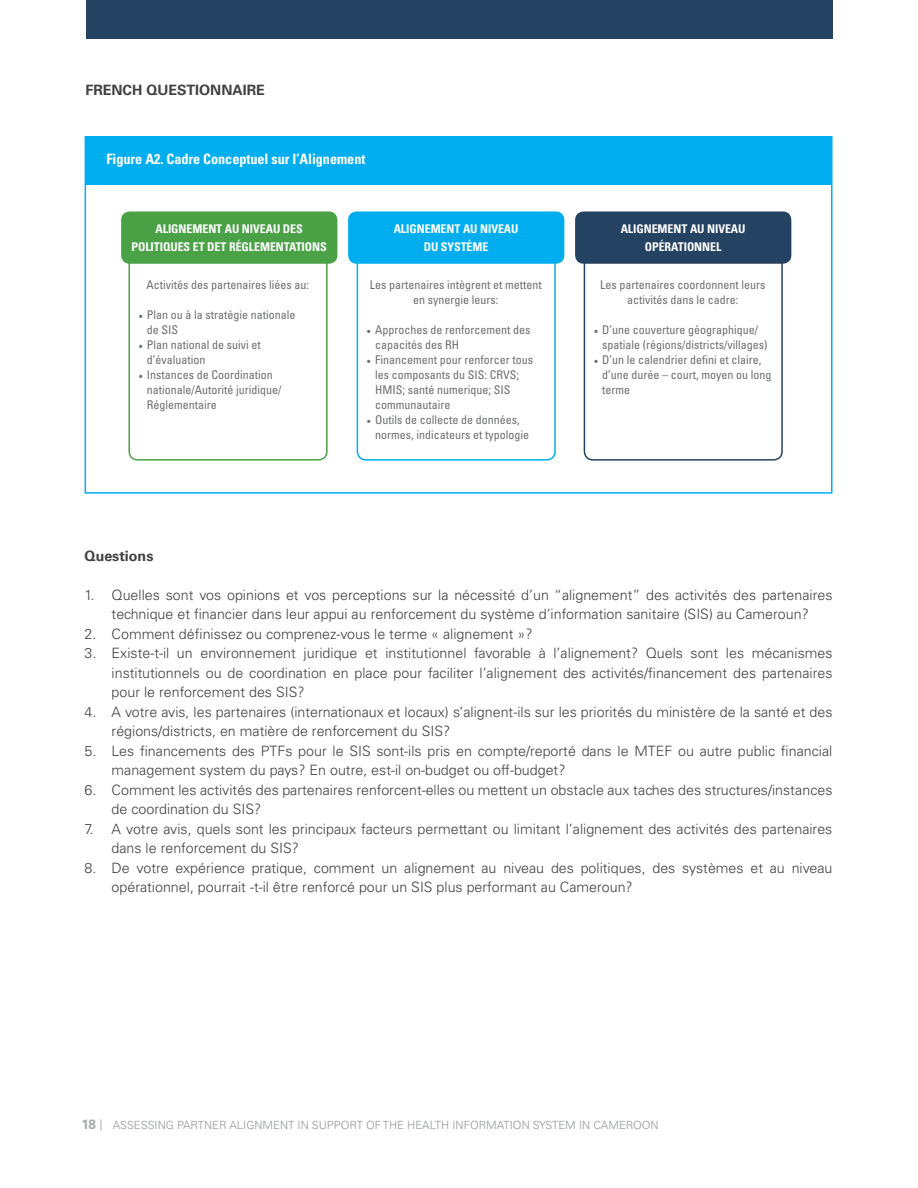
<style>
.page{position:relative;width:918px;height:1188px;background:#fff}
.page>*{position:absolute;margin:0;border:0;box-sizing:border-box;transform-origin:0 0}
.t1{font:300 14.25px/19.5px "Univers LT Std";color:#414042}
.t2{font:700 condensed 14.25px "Univers LT Std";letter-spacing:-.005em;color:#fff}
.t3{font:700 14.25px "Univers LT Std";color:#414042}
.t4{font:700 13.5px "Univers LT Std";color:#a7a9ac}
.t5{font:condensed 12px/15px "Univers LT Std";color:#6d6e71}
.t6{font:700 condensed 12px/18px "Univers LT Std";letter-spacing:-.005em;color:#fff;text-align:center}
.t7{font:300 11.25px "Univers LT Std";color:#939598}
.s1{font-family:"Minion Pro";font-stretch:normal}
</style>
<div class="page">
<div style="left:87px;top:0;width:746px;height:38px;background:#244261"></div>
<div style="left:128px;top:255px;width:200px;height:206px;border:2px solid #4aa146;border-radius:9px"></div>
<div style="left:357px;top:255px;width:199px;height:206px;border:2px solid #00aeef;border-radius:9px"></div>
<div style="left:584px;top:255px;width:199px;height:206px;border:2px solid #244261;border-radius:9px"></div>
<div style="left:85px;top:137px;width:747px;height:48px;background:#00aeef"></div>
<div style="left:121px;top:211px;width:216px;height:53px;background:#4aa146;border-radius:9px"></div>
<div style="left:348px;top:211px;width:216px;height:53px;background:#00aeef;border-radius:9px"></div>
<div style="left:575px;top:211px;width:216px;height:53px;background:#244261;border-radius:9px"></div>
<p class="t3" style="left:85px;top:82px;width:181px">FRENCH QUESTIONNAIRE</p>
<p class="t2" style="left:106px;top:150px;width:260px">Figure A2. Cadre Conceptuel sur l’Alignement</p>
<p class="t6" style="left:131px;top:220px;width:197px">ALIGNEMENT AU NIVEAU DES<br>POLITIQUES ET DET RÉGLEMENTATIONS</p>
<p class="t6" style="left:394px;top:220px;width:126px">ALIGNEMENT AU NIVEAU<br>DU SYSTÉME</p>
<p class="t6" style="left:621px;top:220px;width:126px">ALIGNEMENT AU NIVEAU<br>OPÉRATIONNEL</p>
<p class="t5" style="left:146px;top:277px;width:164px">Activités des partenaires liées au:</p>
<p class="t5" style="left:147px;top:307px;width:150px;text-indent:-9px"><span class="s1">•</span> Plan ou à la stratégie nationale de SIS</p>
<p class="t5" style="left:147px;top:337px;width:115px;text-indent:-9px"><span class="s1">•</span> Plan national de suivi et d’évaluation</p>
<p class="t5" style="left:147px;top:367px;width:136px;text-indent:-9px"><span class="s1">•</span> Instances de Coordination nationale/Autorité juridique/<br>Réglementaire</p>
<p class="t5" style="left:370px;top:277px;width:173px;text-align:center">Les partenaires intègrent et mettent en synergie leurs:</p>
<p class="t5" style="left:375px;top:322px;width:157px;text-indent:-9px"><span class="s1">•</span> Approches de renforcement des capacités des RH</p>
<p class="t5" style="left:375px;top:352px;width:159px;text-indent:-9px"><span class="s1">•</span> Financement pour renforcer tous les composants du SIS: CRVS;<br>HMIS; santé numerique; SIS communautaire</p>
<p class="t5" style="left:375px;top:412px;width:155px;text-indent:-9px"><span class="s1">•</span> Outils de collecte de données, normes, indicateurs et typologie</p>
<p class="t5" style="left:600px;top:277px;width:167px;text-align:center">Les partenaires coordonnent leurs activités dans le cadre:</p>
<p class="t5" style="left:602px;top:322px;width:167px;text-indent:-9px"><span class="s1">•</span> D’une couverture géographique/ spatiale (régions/districts/villages)</p>
<p class="t5" style="left:602px;top:352px;width:171px;text-indent:-9px"><span class="s1">•</span> D’un le calendrier defini et claire, d’une durée – court, moyen ou long terme</p>
<p class="t3" style="left:85px;top:547px;width:70px">Questions</p>
<p class="t1" style="left:85px;top:585px;width:749px;text-align:center">1. Quelles sont vos opinions et vos perceptions sur la nécessité d’un “alignement” des activités des partenaires technique et financier dans leur appui au renforcement du système d’information sanitaire (SIS) au Cameroun?</p>
<p class="t1" style="left:85px;top:624px;width:450px">2. Comment définissez ou comprenez-vous le terme « alignement »?</p>
<p class="t1" style="left:112px;top:643px;width:722px;text-align:justify;text-indent:-27px">3. Existe-t-il un environnement juridique et institutionnel favorable à l’alignement? Quels sont les mécanismes institutionnels ou de coordination en place pour faciliter l’alignement des activités/financement des partenaires pour le renforcement des SIS?</p>
<p class="t1" style="left:112px;top:702px;width:722px;text-indent:-27px">4. A votre avis, les partenaires (internationaux et locaux) s’alignent-ils sur les priorités du ministère de la santé et des régions/districts, en matière de renforcement du SIS?</p>
<p class="t1" style="left:112px;top:741px;width:722px;text-indent:-27px">5. Les financements des PTFs pour le SIS sont-ils pris en compte/reporté dans le MTEF ou autre public financial management system du pays? En outre, est-il on-budget ou off-budget?</p>
<p class="t1" style="left:112px;top:780px;width:722px;text-indent:-27px">6. Comment les activités des partenaires renforcent-elles ou mettent un obstacle aux taches des structures/instances de coordination du SIS?</p>
<p class="t1" style="left:112px;top:819px;width:722px;text-indent:-27px">7. A votre avis, quels sont les principaux facteurs permettant ou limitant l’alignement des activités des partenaires dans le renforcement du SIS?</p>
<p class="t1" style="left:112px;top:858px;width:722px;text-indent:-27px">8. De votre expérience pratique, comment un alignement au niveau des politiques, des systèmes et au niveau opérationnel, pourrait -t-il être renforcé pour un SIS plus performant au Cameroun?</p>
<p class="t4" style="left:81px;top:1117px;width:16px">18</p>
<p class="t7" style="left:113px;top:1118px;width:547px">ASSESSING PARTNER ALIGNMENT IN SUPPORT OF THE HEALTH INFORMATION SYSTEM IN CAMEROON</p>
</div>
